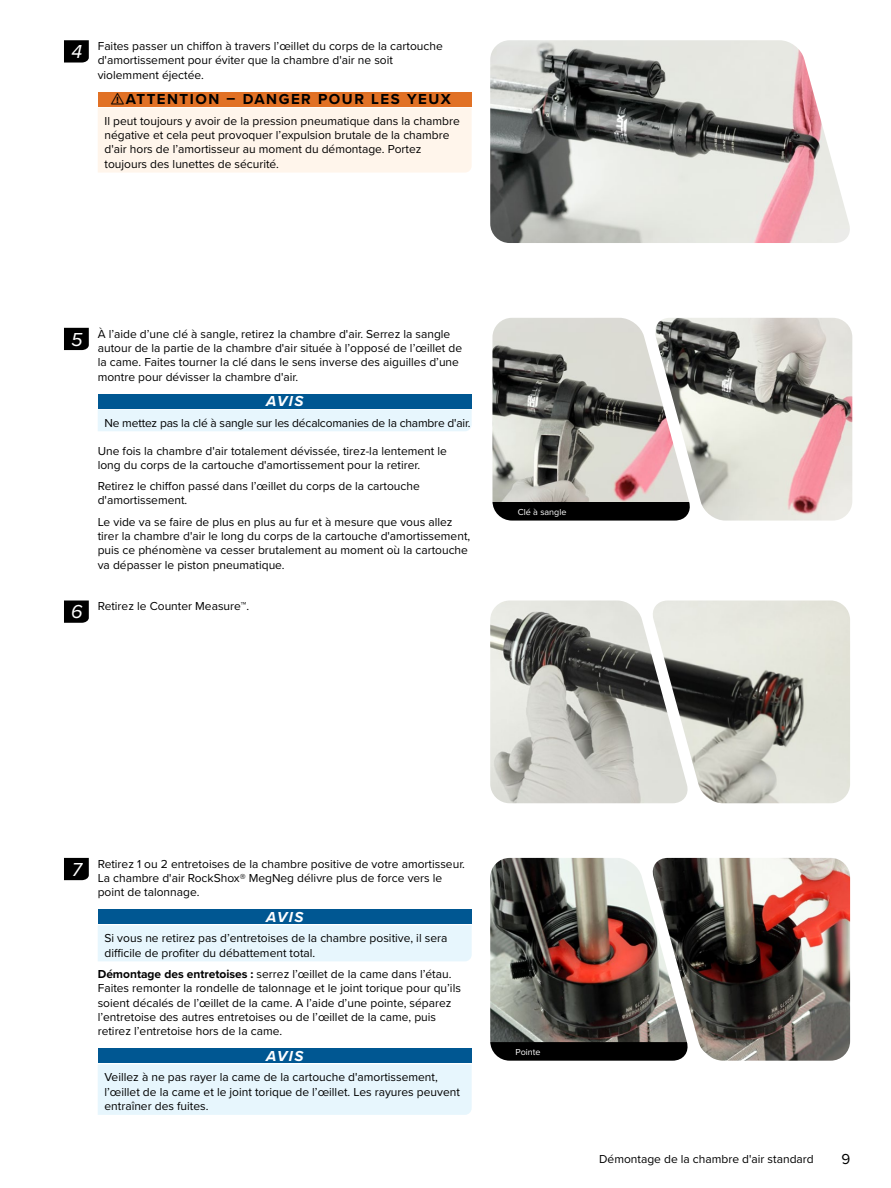
<style>
.page{position:relative;width:891px;height:1188px;background:#fff}
.page>*{position:absolute;margin:0;border:0;box-sizing:border-box;transform-origin:0 0}
.t1{font:italic 19.5px "Proxima Nova";color:#fff}
.t2{font:700 15px "Proxima Nova";letter-spacing:.1em;color:#000}
.t3{font:italic 700 15px "Proxima Nova";letter-spacing:.1em;color:#fff}
.t4{font:15px "Proxima Nova";color:#000}
.t5{font:12px/14.4px "Proxima Nova";color:#000}
.t6{font:9px "Proxima Nova";color:#fff}
.s1{font-weight:700}
</style>
<div class="page">
<div style="left:98px;top:92px;width:374px;height:15px;background:#e17125"></div>
<div style="left:98px;top:108px;width:374px;height:65px;background:#fff5eb"></div>
<div style="left:98px;top:394px;width:374px;height:15px;background:#005792"></div>
<div style="left:98px;top:410px;width:374px;height:21px;background:#e7f6fd"></div>
<div style="left:98px;top:909px;width:374px;height:15px;background:#005792"></div>
<div style="left:98px;top:925px;width:374px;height:36px;background:#e7f6fd"></div>
<div style="left:98px;top:1048px;width:374px;height:15px;background:#005792"></div>
<div style="left:98px;top:1064px;width:374px;height:51px;background:#e7f6fd"></div>
<img style="left:490px;top:40px;width:360px;height:203px">
<svg style="left:64px;top:40px;width:25px;height:23px"></svg>
<div style="left:492px;top:502px;width:200px;height:19px;background:#000"></div>
<img style="left:492px;top:318px;width:161px;height:184px">
<img style="left:653px;top:318px;width:199px;height:203px">
<svg style="left:64px;top:328px;width:25px;height:22px"></svg>
<img style="left:490px;top:601px;width:161px;height:202px">
<img style="left:651px;top:601px;width:199px;height:202px">
<svg style="left:64px;top:601px;width:25px;height:22px"></svg>
<div style="left:490px;top:1042px;width:200px;height:19px;background:#000"></div>
<img style="left:490px;top:858px;width:161px;height:184px">
<img style="left:651px;top:858px;width:199px;height:203px">
<svg style="left:64px;top:858px;width:25px;height:22px"></svg>
<h1 class="t1" style="left:72px;top:37px;width:12px">4</h1>
<p class="t5" style="left:98px;top:38px;width:347px">Faites passer un chiffon à travers l’œillet du corps de la cartouche d'amortissement pour éviter que la chambre d'air ne soit violemment éjectée.</p>
<p class="t2" style="left:111px;top:88px;width:341px">⚠ATTENTION – DANGER POUR LES YEUX</p>
<p class="t5" style="left:104px;top:113px;width:357px">Il peut toujours y avoir de la pression pneumatique dans la chambre négative et cela peut provoquer l’expulsion brutale de la chambre d'air hors de l’amortisseur au moment du démontage. Portez toujours des lunettes de sécurité.</p>
<h1 class="t1" style="left:71px;top:324px;width:13px">5</h1>
<h1 class="t1" style="left:71px;top:597px;width:13px">6</h1>
<p class="t5" style="left:98px;top:326px;width:366px">À l’aide d’une clé à sangle, retirez la chambre d'air. Serrez la sangle autour de la partie de la chambre d'air située à l’opposé de l’œillet de la came. Faites tourner la clé dans le sens inverse des aiguilles d’une montre pour dévisser la chambre d'air.</p>
<p class="t3" style="left:266px;top:390px;width:39px">AVIS</p>
<p class="t5" style="left:104px;top:415px;width:368px">Ne mettez pas la clé à sangle sur les décalcomanies de la chambre d'air.</p>
<p class="t5" style="left:98px;top:443px;width:351px">Une fois la chambre d'air totalement dévissée, tirez-la lentement le long du corps de la cartouche d'amortissement pour la retirer.</p>
<p class="t5" style="left:98px;top:478px;width:324px">Retirez le chiffon passé dans l’œillet du corps de la cartouche d'amortissement.</p>
<p class="t5" style="left:98px;top:514px;width:374px">Le vide va se faire de plus en plus au fur et à mesure que vous allez tirer la chambre d'air le long du corps de la cartouche d'amortissement, puis ce phénomène va cesser brutalement au moment où la cartouche va dépasser le piston pneumatique.</p>
<p class="t5" style="left:98px;top:598px;width:153px">Retirez le Counter Measure™.</p>
<p class="t6" style="left:518px;top:505px;width:50px">Clé à sangle</p>
<h1 class="t1" style="left:72px;top:855px;width:12px">7</h1>
<p class="t5" style="left:98px;top:856px;width:369px">Retirez 1 ou 2 entretoises de la chambre positive de votre amortisseur.<br>La chambre d'air RockShox® MegNeg délivre plus de force vers le point de talonnage.</p>
<p class="t3" style="left:266px;top:906px;width:39px">AVIS</p>
<p class="t5" style="left:104px;top:931px;width:344px">Si vous ne retirez pas d’entretoises de la chambre positive, il sera difficile de profiter du débattement total.</p>
<p class="t5" style="left:98px;top:966px;width:365px"><span class="s1">Démontage des entretoises :</span> serrez l’œillet de la came dans l’étau.<br>Faites remonter la rondelle de talonnage et le joint torique pour qu’ils soient décalés de l’œillet de la came. A l’aide d’une pointe, séparez l’entretoise des autres entretoises ou de l’œillet de la came, puis retirez l’entretoise hors de la came.</p>
<p class="t3" style="left:266px;top:1045px;width:39px">AVIS</p>
<p class="t5" style="left:104px;top:1070px;width:357px">Veillez à ne pas rayer la came de la cartouche d'amortissement, l’œillet de la came et le joint torique de l’œillet. Les rayures peuvent entraîner des fuites.</p>
<p class="t6" style="left:516px;top:1046px;width:27px">Pointe</p>
<p class="t5" style="left:599px;top:1151px;width:216px">Démontage de la chambre d'air standard</p>
<p class="t4" style="left:842px;top:1148px;width:10px">9</p>
</div>
